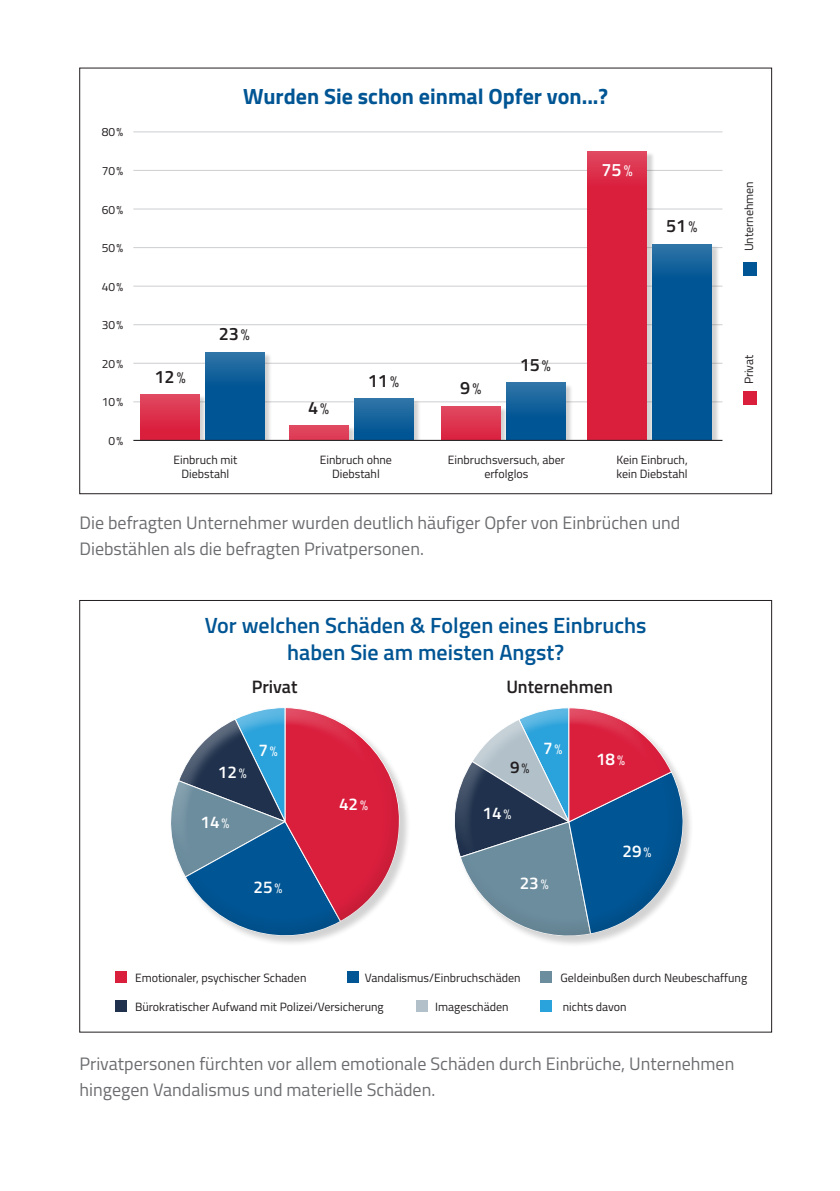
<style>
.page{position:relative;width:840px;height:1191px;background:#fff}
.page>*{position:absolute;margin:0;border:0;box-sizing:border-box;transform-origin:0 0}
.t1{font:600 22px/26.4px "Titillium";color:#005594;text-align:center}
.t2{font:700 22px "Titillium";color:#005594}
.t3{font:18px/26px "Titillium";color:#6c6d70}
.t4{font:600 18px "Titillium";color:#231f20}
.t5{font:600 18px "Titillium";color:#fff}
.t6{font:600 17px "Titillium";color:#fff}
.t7{font:600 17px "Titillium";color:#231f20}
.t8{font:12px/14.4px "Titillium";color:#231f20;text-align:center}
.s1{font-weight:400;font-size:16px}
.s2{font-weight:400;font-size:14.2px}
</style>
<div class="page">
<hr style="left:133px;top:401px;width:589px;height:1px;background:#d1d2d4">
<hr style="left:133px;top:363px;width:589px;height:1px;background:#d1d2d4">
<hr style="left:133px;top:324px;width:589px;height:1px;background:#d1d2d4">
<hr style="left:133px;top:285px;width:589px;height:2px;background:#d1d2d4">
<hr style="left:133px;top:247px;width:589px;height:1px;background:#d1d2d4">
<hr style="left:133px;top:208px;width:589px;height:1px;background:#d1d2d4">
<hr style="left:133px;top:170px;width:589px;height:1px;background:#d1d2d4">
<hr style="left:133px;top:131px;width:589px;height:1px;background:#d1d2d4">
<div style="left:141px;top:395px;width:66px;height:53px;background:#231f20;opacity:.2"></div>
<div style="left:140px;top:394px;width:59px;height:46px;background:#da1f3d"></div>
<div style="left:206px;top:353px;width:66px;height:95px;background:#231f20;opacity:.2"></div>
<div style="left:204px;top:352px;width:60px;height:88px;background:#005594"></div>
<div style="left:290px;top:426px;width:66px;height:22px;background:#231f20;opacity:.2"></div>
<div style="left:355px;top:399px;width:66px;height:49px;background:#231f20;opacity:.2"></div>
<div style="left:353px;top:398px;width:60px;height:42px;background:#005594"></div>
<div style="left:588px;top:152px;width:66px;height:296px;background:#231f20;opacity:.2"></div>
<div style="left:587px;top:151px;width:59px;height:289px;background:#da1f3d"></div>
<div style="left:507px;top:384px;width:66px;height:64px;background:#231f20;opacity:.2"></div>
<div style="left:505px;top:382px;width:60px;height:58px;background:#005594"></div>
<div style="left:442px;top:407px;width:66px;height:41px;background:#231f20;opacity:.2"></div>
<div style="left:653px;top:245px;width:66px;height:203px;background:#231f20;opacity:.2"></div>
<div style="left:651px;top:244px;width:60px;height:196px;background:#005594"></div>
<svg style="left:140px;top:394px;width:59px;height:27px;fill:#de3a54"></svg>
<svg style="left:204px;top:352px;width:60px;height:35px"></svg>
<svg style="left:289px;top:425px;width:59px;height:15px"></svg>
<svg style="left:353px;top:398px;width:60px;height:35px"></svg>
<svg style="left:440px;top:406px;width:60px;height:34px;background:#dd3853"></svg>
<div style="left:505px;top:382px;width:60px;height:36px;background:linear-gradient(to bottom,#3377a9,#025694)"></div>
<svg style="left:587px;top:151px;width:59px;height:27px;fill:#de3a54"></svg>
<svg style="left:651px;top:244px;width:60px;height:35px"></svg>
<div style="left:88px;top:440px;width:650px;height:40px;background:#fff"></div>
<hr style="left:133px;top:440px;width:589px;height:1px;background:#231f20">
<div style="left:742px;top:392px;width:14px;height:13px;background:#da1f3d"></div>
<div style="left:742px;top:262px;width:14px;height:14px;background:#005594"></div>
<div style="left:170px;top:707px;width:240px;height:239px;background:#231f20;opacity:.2"></div>
<div style="left:166px;top:706px;width:231px;height:180px;background:#fff;opacity:.3"></div>
<div style="left:168px;top:735px;width:232px;height:203px;background:#231f20;opacity:.1"></div>
<div style="left:453px;top:707px;width:240px;height:240px;background:#231f20;opacity:.2"></div>
<div style="left:451px;top:707px;width:228px;height:180px;background:#fff;opacity:.3"></div>
<div style="left:451px;top:733px;width:232px;height:206px;background:#231f20;opacity:.1"></div>
<div style="left:115px;top:971px;width:11px;height:12px;background:#da1f3d"></div>
<div style="left:346px;top:971px;width:12px;height:12px;background:#005594"></div>
<div style="left:540px;top:971px;width:12px;height:12px;background:#6c8d9e"></div>
<div style="left:115px;top:1000px;width:11px;height:12px;background:#1f314c"></div>
<div style="left:415px;top:1000px;width:12px;height:12px;background:#b1c0c9"></div>
<div style="left:540px;top:1000px;width:12px;height:12px;background:#2aa2db"></div>
<p class="t8" style="left:102px;top:124px;width:23px">80%</p>
<p class="t8" style="left:102px;top:163px;width:23px">70%</p>
<p class="t8" style="left:102px;top:201px;width:23px">60%</p>
<p class="t8" style="left:102px;top:240px;width:23px">50%</p>
<p class="t8" style="left:102px;top:279px;width:23px">40%</p>
<p class="t8" style="left:102px;top:317px;width:23px">30%</p>
<p class="t8" style="left:102px;top:356px;width:23px">20%</p>
<p class="t8" style="left:102px;top:394px;width:23px">10%</p>
<p class="t8" style="left:108px;top:433px;width:16px">0%</p>
<p class="t2" style="left:243px;top:80px;width:366px">Wurden Sie schon einmal Opfer von...?</p>
<p class="t4" style="left:154px;top:363px;width:33px">12<span class="s1">%</span></p>
<p class="t4" style="left:218px;top:320px;width:33px">23<span class="s1">%</span></p>
<p class="t4" style="left:308px;top:394px;width:23px">4<span class="s1">%</span></p>
<p class="t4" style="left:367px;top:367px;width:33px">11<span class="s1">%</span></p>
<p class="t4" style="left:460px;top:374px;width:23px">9<span class="s1">%</span></p>
<p class="t4" style="left:519px;top:351px;width:33px">15<span class="s1">%</span></p>
<p class="t5" style="left:601px;top:156px;width:33px">75<span class="s1">%</span></p>
<p class="t4" style="left:665px;top:212px;width:33px">51<span class="s1">%</span></p>
<p class="t8" style="left:173px;top:451px;width:65px">Einbruch mit<br>Diebstahl</p>
<p class="t8" style="left:319px;top:451px;width:74px">Einbruch ohne<br>Diebstahl</p>
<p class="t8" style="left:447px;top:451px;width:119px">Einbruchsversuch, aber erfolglos</p>
<p class="t8" style="left:616px;top:451px;width:73px;text-align:left">Kein Einbruch, kein Diebstahl</p>
<p class="t3" style="left:79px;top:509px;width:602px">Die befragten Unternehmer wurden deutlich häufiger Opfer von Einbrüchen und<br>Diebstählen als die befragten Privatpersonen.</p>
<p class="t1" style="left:205px;top:611px;width:443px">Vor welchen Schäden &amp; Folgen eines Einbruchs haben Sie am meisten Angst?</p>
<p class="t4" style="left:251px;top:673px;width:47px">Privat</p>
<p class="t4" style="left:506px;top:673px;width:108px">Unternehmen</p>
<p class="t6" style="left:218px;top:759px;width:30px">12<span class="s2">%</span></p>
<p class="t6" style="left:258px;top:737px;width:21px">7<span class="s2">%</span></p>
<p class="t7" style="left:509px;top:754px;width:21px">9<span class="s2">%</span></p>
<p class="t6" style="left:542px;top:735px;width:21px">7<span class="s2">%</span></p>
<p class="t6" style="left:595px;top:746px;width:31px">18<span class="s2">%</span></p>
<p class="t6" style="left:200px;top:809px;width:30px">14<span class="s2">%</span></p>
<p class="t6" style="left:339px;top:791px;width:31px">42<span class="s2">%</span></p>
<p class="t6" style="left:482px;top:800px;width:30px">14<span class="s2">%</span></p>
<p class="t6" style="left:622px;top:838px;width:30px">29<span class="s2">%</span></p>
<p class="t6" style="left:253px;top:874px;width:30px">25<span class="s2">%</span></p>
<p class="t6" style="left:519px;top:870px;width:31px">23<span class="s2">%</span></p>
<p class="t8" style="left:740px;top:251px;width:72px;rotate:-90deg">Unternehmen</p>
<p class="t8" style="left:740px;top:384px;width:31px;rotate:-90deg">Privat</p>
<p class="t8" style="left:135px;top:969px;width:173px">Emotionaler, psychischer Schaden</p>
<p class="t8" style="left:364px;top:969px;width:157px">Vandalismus/Einbruchschäden</p>
<p class="t8" style="left:560px;top:969px;width:188px">Geldeinbußen durch Neubeschaffung</p>
<p class="t8" style="left:135px;top:998px;width:250px">Bürokratischer Aufwand mit Polizei/Versicherung</p>
<p class="t8" style="left:435px;top:998px;width:75px">Imageschäden</p>
<p class="t8" style="left:562px;top:998px;width:65px">nichts davon</p>
<p class="t3" style="left:79px;top:1049px;width:656px">Privatpersonen fürchten vor allem emotionale Schäden durch Einbrüche, Unternehmen hingegen Vandalismus und materielle Schäden.</p>
</div>
